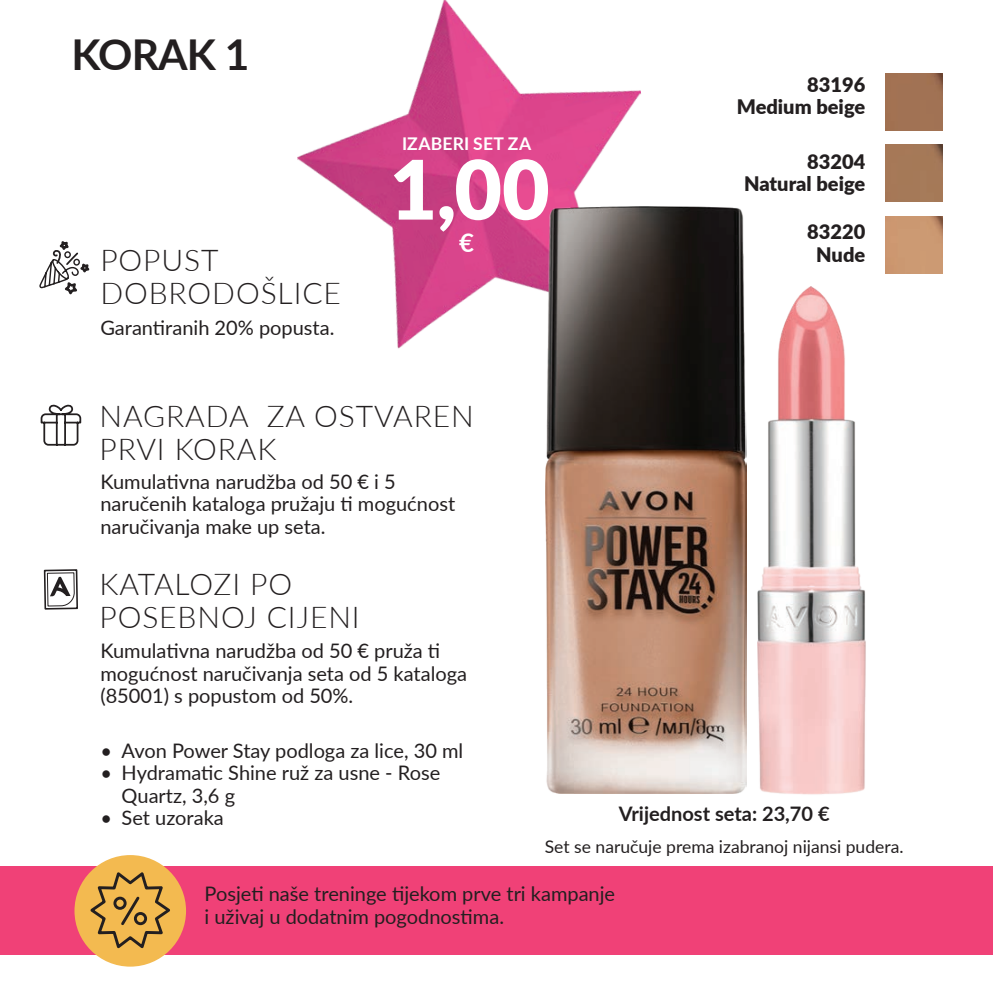
<style>
.page{position:relative;width:993px;height:993px;background:#fff}
.page>*{position:absolute;margin:0;border:0;box-sizing:border-box;transform-origin:0 0}
.t1{font:900 82px "Lato";color:#fff}
.t2{font:700 42.5px "Lato";letter-spacing:-.02em;color:#231f20}
.t3{font:300 30px/32.5px "Lato";letter-spacing:.03em;color:#231f20}
.t4{font:700 25.75px "Lato";color:#fff}
.t5{font:20px/22.5px "Lato";color:#231f20}
.t6{font:900 20px/22px "Lato";color:#231f20;text-align:right}
.t7{font:700 20px "Lato";color:#231f20}
.t8{font:17.5px "Lato";color:#231f20}
.t9{font:700 17.5px "Lato";letter-spacing:.015em;color:#fff}
</style>
<div class="page">
<div style="left:0;top:865px;width:992px;height:89px;background:#f04177"></div>
<div style="left:78px;top:858px;width:104px;height:104px;background:#f3ba50;border-radius:50%"></div>
<div style="left:74px;top:854px;width:112px;height:112px;border:7px solid #f3ba50;border-radius:50%"></div>
<svg style="left:89px;top:869px;width:82px;height:82px"></svg>
<img style="left:297px;top:0;width:344px;height:349px">
<svg style="left:40px;top:404px;width:42px;height:42px"></svg>
<svg style="left:39px;top:241px;width:51px;height:54px"></svg>
<div style="left:44px;top:569px;width:34px;height:40px;border:2px solid #231f20"></div>
<svg style="left:47px;top:572px;width:27px;height:34px"></svg>
<img style="left:545px;top:206px;width:200px;height:587px">
<img style="left:757px;top:286px;width:109px;height:509px">
<div style="left:885px;top:73px;width:57px;height:57px;background:#a17254"></div>
<div style="left:885px;top:144px;width:57px;height:57px;background:#a57958"></div>
<div style="left:885px;top:217px;width:57px;height:56px;background:#cc9a73"></div>
<h2 class="t2" style="left:71px;top:23px;width:179px">KORAK 1</h2>
<h3 class="t3" style="left:100px;top:243px;width:242px">POPUST<br>DOBRODOŠLICE</h3>
<p class="t5" style="left:100px;top:316px;width:235px">Garantiranih 20% popusta.</p>
<p class="t9" style="left:402px;top:130px;width:131px">IZABERI SET ZA</p>
<h1 class="t1" style="left:389px;top:128px;width:161px">1,00</h1>
<p class="t4" style="left:459px;top:223px;width:16px">€</p>
<h3 class="t3" style="left:99px;top:399px;width:376px">NAGRADA ZA OSTVAREN<br>PRVI KORAK</h3>
<p class="t5" style="left:100px;top:469px;width:356px">Kumulativna narudžba od 50 € i 5 naručenih kataloga pružaju ti mogućnost naručivanja make up seta.</p>
<h3 class="t3" style="left:99px;top:566px;width:262px">KATALOZI PO<br>POSEBNOJ CIJENI</h3>
<p class="t5" style="left:100px;top:638px;width:368px">Kumulativna narudžba od 50 € pruža ti mogućnost naručivanja seta od 5 kataloga (85001) s popustom od 50%.</p>
<p class="t6" style="left:736px;top:73px;width:130px">83196<br>Medium beige</p>
<p class="t6" style="left:743px;top:149px;width:123px">83204<br>Natural beige</p>
<p class="t6" style="left:807px;top:220px;width:59px;text-align:center">83220<br>Nude</p>
<p class="t5" style="left:100px;top:738px;width:364px">• Avon Power Stay podloga za lice, 30 ml</p>
<p class="t5" style="left:122px;top:760px;width:320px;text-indent:-21px">• Hydramatic Shine ruž za usne - Rose<br>Quartz, 3,6 g</p>
<p class="t5" style="left:100px;top:805px;width:125px">• Set uzoraka</p>
<p class="t7" style="left:618px;top:798px;width:212px">Vrijednost seta: 23,70 €</p>
<p class="t8" style="left:544px;top:834px;width:360px">Set se naručuje prema izabranoj nijansi pudera.</p>
<p class="t5" style="left:204px;top:881px;width:412px">Posjeti naše treninge tijekom prve tri kampanje i uživaj u dodatnim pogodnostima.</p>
</div>
